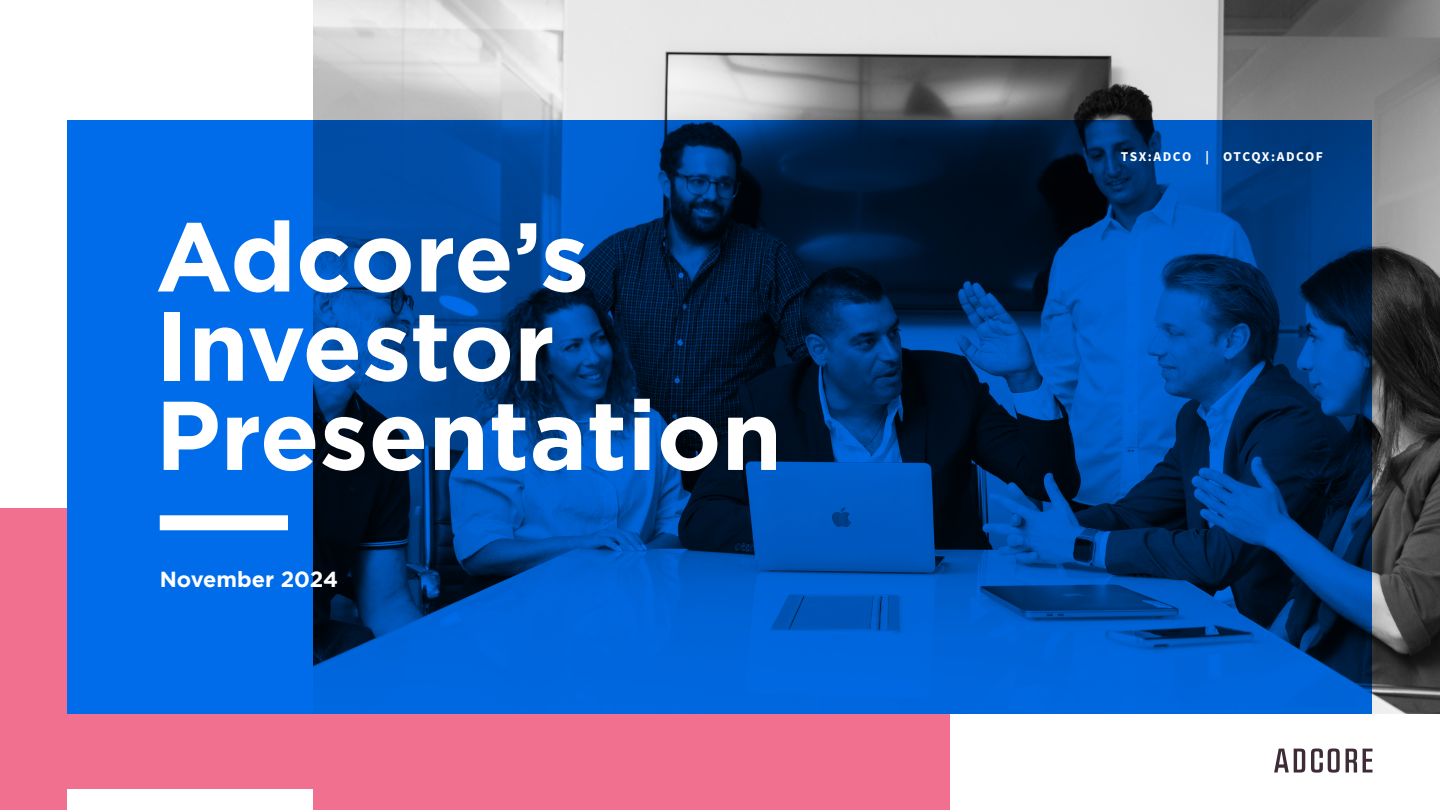
<style>
.page{position:relative;width:1440px;height:810px;background:#fff}
.page>*{position:absolute;margin:0;border:0;box-sizing:border-box;transform-origin:0 0}
.t1{font:700 97.5px/89.2px "Homepage Baukasten";color:#fff}
.t2{font:700 21.75px "Homepage Baukasten";color:#fff}
.t3{font:13.5px "Source Sans Variable";letter-spacing:.1em;color:#fff}
</style>
<div class="page">
<div style="left:0;top:508px;width:950px;height:302px;background:#f1708f"></div>
<div style="left:68px;top:120px;width:1304px;height:593px;background:#006ce9"></div>
<div style="left:68px;top:789px;width:246px;height:21px;background:#fff"></div>
<img style="left:314px;top:0;width:1126px;height:713px">
<div style="left:160px;top:515px;width:128px;height:15px;background:#fff"></div>
<svg style="left:1274px;top:748px;width:98px;height:25px"></svg>
<p class="t1" style="left:155px;top:210px;width:628px">Adcore’s<br>Investor<br>Presentation</p>
<p class="t2" style="left:160px;top:567px;width:180px">November 2024</p>
<p class="t3" style="left:1121px;top:149px;width:204px">TSX:ADCO | OTCQX:ADCOF</p>
</div>
